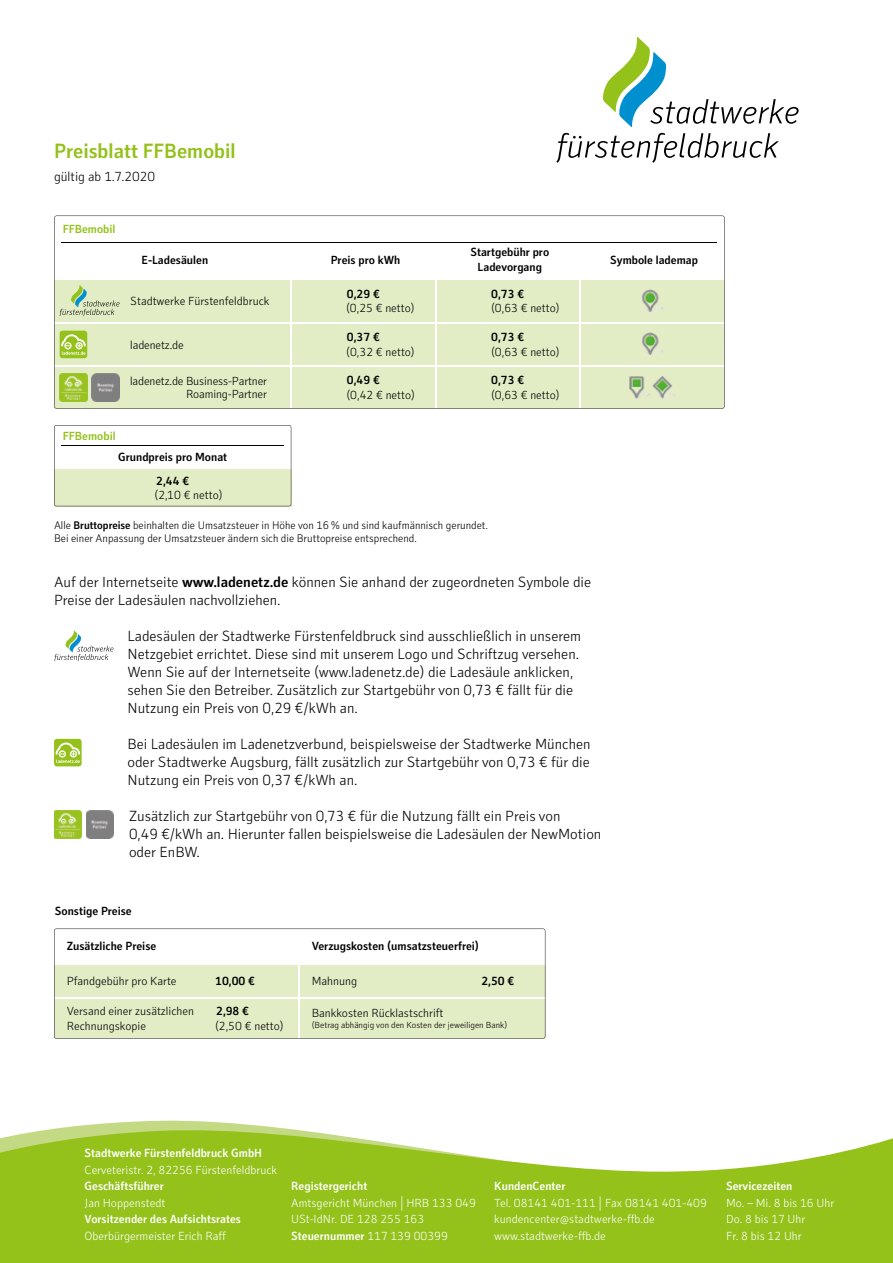
<style>
.page{position:relative;width:893px;height:1263px;background:#fff}
.page>*{position:absolute;margin:0;border:0;box-sizing:border-box;transform-origin:0 0}
.t1{font:700 21px "Brucca";color:#94c11a}
.t2{font:15px/18px "Brucca";color:#000}
.t3{font:13.5px "Brucca";color:#000}
.t4{font:12px/16.5px "Brucca";color:#fff}
.t5{font:12px/13.5px "Brucca";color:#000;text-align:right}
.t6{font:700 12px/14.4px "Brucca";color:#000;text-align:center}
.t7{font:700 12px "Brucca";color:#fff}
.t8{font:700 12px "Brucca";color:#94c11a}
.t9{font:11.25px/13.5px "Brucca";color:#000}
.t10{font:9px "Brucca";color:#000}
.s1{font-weight:700}
</style>
<div class="page">
<svg style="left:603px;top:37px;width:196px;height:90px"></svg>
<svg style="left:556px;top:133px;width:223px;height:30px"></svg>
<svg style="left:0;top:1124px;width:893px;height:139px;fill:#94c11a"></svg>
<svg style="left:54px;top:630px;width:59px;height:31px"></svg>
<img style="left:54px;top:811px;width:28px;height:27px">
<svg style="left:54px;top:739px;width:28px;height:27px"></svg>
<img style="left:86px;top:811px;width:28px;height:27px">
<svg style="left:54px;top:216px;width:671px;height:193px;fill:#e2ecc5"></svg>
<svg style="left:54px;top:928px;width:491px;height:110px;fill:#e2ecc5"></svg>
<svg style="left:54px;top:425px;width:237px;height:81px"></svg>
<h1 class="t1" style="left:54px;top:140px;width:183px">Preisblatt FFBemobil</h1>
<p class="t3" style="left:54px;top:169px;width:103px">gültig ab 1.7.2020</p>
<p class="t8" style="left:63px;top:222px;width:54px">FFBemobil</p>
<p class="t8" style="left:63px;top:429px;width:54px">FFBemobil</p>
<p class="t6" style="left:142px;top:253px;width:68px">E-Ladesäulen</p>
<p class="t6" style="left:331px;top:253px;width:71px">Preis pro kWh</p>
<p class="t6" style="left:470px;top:246px;width:80px">Startgebühr pro<br>Ladevorgang</p>
<p class="t6" style="left:610px;top:253px;width:89px">Symbole lademap</p>
<p class="t5" style="left:130px;top:295px;width:141px">Stadtwerke Fürstenfeldbruck</p>
<p class="t6" style="left:347px;top:287px;width:34px">0,29 €</p>
<p class="t5" style="left:346px;top:302px;width:70px">(0,25 € netto)</p>
<p class="t6" style="left:491px;top:287px;width:34px">0,73 €</p>
<p class="t5" style="left:491px;top:302px;width:70px">(0,63 € netto)</p>
<p class="t5" style="left:130px;top:338px;width:55px">ladenetz.de</p>
<p class="t6" style="left:347px;top:330px;width:34px">0,37 €</p>
<p class="t5" style="left:346px;top:345px;width:70px">(0,32 € netto)</p>
<p class="t5" style="left:130px;top:374px;width:139px">ladenetz.de Business-Partner<br>Roaming-Partner</p>
<p class="t6" style="left:347px;top:373px;width:34px">0,49 €</p>
<p class="t5" style="left:346px;top:388px;width:70px">(0,42 € netto)</p>
<p class="t6" style="left:491px;top:330px;width:34px">0,73 €</p>
<p class="t5" style="left:491px;top:345px;width:70px">(0,63 € netto)</p>
<p class="t6" style="left:491px;top:373px;width:34px">0,73 €</p>
<p class="t5" style="left:491px;top:388px;width:70px">(0,63 € netto)</p>
<p class="t6" style="left:118px;top:446px;width:111px;line-height:23.4px">Grundpreis pro Monat<br>2,44 €</p>
<p class="t5" style="left:155px;top:489px;width:70px">(2,10 € netto)</p>
<p class="t9" style="left:54px;top:518px;width:435px">Alle <span class="s1">Bruttopreise</span> beinhalten die Umsatzsteuer in Höhe von 16 % und sind kaufmännisch gerundet.<br>Bei einer Anpassung der Umsatzsteuer ändern sich die Bruttopreise entsprechend.</p>
<p class="t2" style="left:54px;top:574px;width:539px">Auf der Internetseite <span class="s1">www.ladenetz.de</span> können Sie anhand der zugeordneten Symbole die<br>Preise der Ladesäulen nachvollziehen.</p>
<p class="t2" style="left:128px;top:628px;width:455px">Ladesäulen der Stadtwerke Fürstenfeldbruck sind ausschließlich in unserem Netzgebiet errichtet. Diese sind mit unserem Logo und Schriftzug versehen.<br>Wenn Sie auf der Internet seite (www.ladenetz.de) die Ladesäule anklicken, sehen Sie den Betreiber. Zusätzlich zur Startgebühr von 0,73 € fällt für die Nutzung ein Preis von 0,29 €/kWh an.</p>
<p class="t2" style="left:128px;top:736px;width:465px;text-align:justify">Bei Ladesäulen im Ladenetzverbund, beispielsweise der Stadtwerke München oder Stadtwerke Augsburg, fällt zusätzlich zur Startgebühr von 0,73 € für die Nutzung ein Preis von 0,37 €/kWh an.</p>
<p class="t2" style="left:129px;top:808px;width:474px">Zusätzlich zur Startgebühr von 0,73 € für die Nutzung fällt ein Preis von<br>0,49 €/kWh an. Hierunter fallen beispielsweise die Ladesäulen der NewMotion oder EnBW.</p>
<p class="t6" style="left:55px;top:904px;width:78px">Sonstige Preise</p>
<p class="t6" style="left:67px;top:939px;width:91px">Zusätzliche Preise</p>
<p class="t6" style="left:312px;top:939px;width:169px">Verzugskosten (umsatzsteuerfrei)</p>
<p class="t5" style="left:67px;top:975px;width:111px">Pfandgebühr pro Karte</p>
<p class="t6" style="left:215px;top:974px;width:41px">10,00 €</p>
<p class="t5" style="left:312px;top:975px;width:47px">Mahnung</p>
<p class="t6" style="left:481px;top:974px;width:34px">2,50 €</p>
<p class="t5" style="left:67px;top:1005px;width:129px">Versand einer zusätzlichen</p>
<p class="t6" style="left:216px;top:1005px;width:34px">2,98 €</p>
<p class="t5" style="left:67px;top:1019px;width:81px">Rechnungskopie</p>
<p class="t5" style="left:215px;top:1019px;width:70px">(2,50 € netto)</p>
<p class="t5" style="left:312px;top:1007px;width:133px">Bankkosten Rücklastschrift</p>
<p class="t10" style="left:312px;top:1020px;width:197px">(Betrag abhängig von den Kosten der jeweiligen Bank)</p>
<p class="t7" style="left:85px;top:1146px;width:179px">Stadtwerke Fürstenfeldbruck GmbH</p>
<p class="t4" style="left:85px;top:1162px;width:194px">Cerveteristr. 2, 82256 Fürstenfeldbruck</p>
<p class="t7" style="left:85px;top:1179px;width:81px">Geschäftsführer</p>
<p class="t4" style="left:85px;top:1195px;width:82px">Jan Hoppenstedt</p>
<p class="t7" style="left:85px;top:1212px;width:158px">Vorsitzender des Aufsichtsrates</p>
<p class="t4" style="left:85px;top:1228px;width:143px">Oberbürgermeister Erich Raff</p>
<p class="t7" style="left:291px;top:1179px;width:78px">Registergericht</p>
<p class="t4" style="left:291px;top:1195px;width:186px">Amtsgericht München | HRB 133 049<br>USt-IdNr. DE 128 255 163<br><span class="s1">Steuernummer</span> 117 139 00399</p>
<p class="t7" style="left:494px;top:1179px;width:73px">KundenCenter</p>
<p class="t4" style="left:494px;top:1195px;width:214px">Tel. 08141 401-111 | Fax 08141 401-409 kundencenter@stadtwerke-ffb.de www.stadtwerke-ffb.de</p>
<p class="t7" style="left:726px;top:1179px;width:68px">Servicezeiten</p>
<p class="t4" style="left:726px;top:1195px;width:110px">Mo. – Mi. 8 bis 16 Uhr<br>Do. 8 bis 17 Uhr<br>Fr. 8 bis 12 Uhr</p>
</div>
